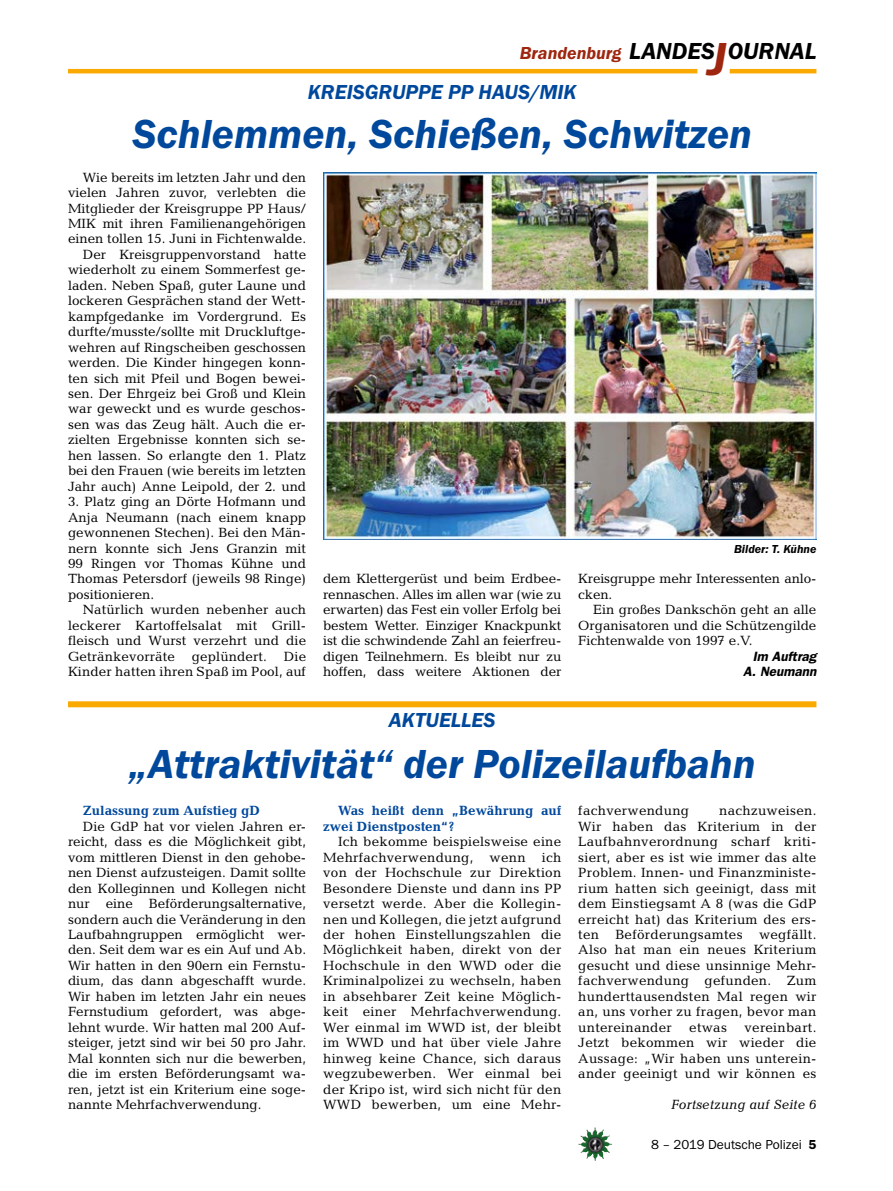
<style>
.page{position:relative;width:893px;height:1191px;background:#fff}
.page>*{position:absolute;margin:0;border:0;box-sizing:border-box;transform-origin:0 0}
._02__HEADLINE_3spalt{font:italic 600 42px "Franklin Gothic Itc T";color:#00489c}
.t1{font:italic 600 24px "Franklin Gothic Itc T";color:#000}
._01__RUBRIKENZEILE_o{font:italic 600 21px "Franklin Gothic Itc T";color:#00489c}
._01__RUBRIKENZEILE_m{font:italic 600 21px "Franklin Gothic Itc T";color:#00489c}
.t2{font:italic 600 18px "Franklin Gothic Itc T";color:#9e260f}
._09__GRUNDTEXT___Blo{font:13.5px/15.5px "Candida";color:#000;text-align:justify}
._09__GRUNDTEXT___Blo-2{font:700 13.5px/15.5px "Candida";color:#00489c}
.t3{font:13.5px "Franklin Gothic Itc T";color:#000}
._11__GRUNDTEXT___Fla{font:italic 13.5px "Candida";color:#000}
._13__UNTERSCHRIFT_Ar{font:italic 600 13.5px "Franklin Gothic";color:#000}
._09__GRUNDTEXT___Blo-3{font:13.5px "Candida";letter-spacing:.02em;color:#000}
._12__BILDUNTERSCHRIF{font:italic 600 12px "Franklin Gothic Itc T";color:#000}
.s1{font-size:48px;color:#9e260f}
.s2{font-weight:600}
</style>
<div class="page">
<img style="left:578px;top:1127px;width:17px;height:25px">
<hr style="left:730px;top:69px;width:86px;height:4px;background:#f9a900">
<hr style="left:68px;top:69px;width:629px;height:4px;background:#f9a900">
<img style="left:323px;top:172px;width:493px;height:367px">
<div style="left:68px;top:701px;width:748px;height:6px;background:#f9a900"></div>
<h3 class="t2" style="left:520px;top:42px;width:103px">Brandenburg</h3>
<h2 class="t1" style="left:629px;top:37px;width:189px">LANDES<span class="s1">J</span>OURNAL</h2>
<p class="_01__RUBRIKENZEILE_o" style="left:308px;top:80px;width:270px">KREISGRUPPE PP HAUS/MIK</p>
<p class="_02__HEADLINE_3spalt" style="left:132px;top:109px;width:621px">Schlemmen, Schießen, Schwitzen</p>
<p class="_09__GRUNDTEXT___Blo" style="left:68px;top:169px;width:240px;text-indent:15px">Wie bereits im letzten Jahr und den vielen Jahren zuvor, verlebten die Mitglieder der Kreisgruppe PP Haus/ MIK mit ihren Familienangehörigen einen tollen 15. Juni in Fichtenwalde.</p>
<p class="_09__GRUNDTEXT___Blo" style="left:68px;top:247px;width:240px;text-indent:15px">Der Kreisgruppenvorstand hatte wiederholt zu einem Sommerfest ge&shy;laden. Neben Spaß, guter Laune und lockeren Gesprächen stand der Wett&shy;kampfgedanke im Vordergrund. Es durfte/musste/sollte mit Druckluftge&shy;wehren auf Ringscheiben geschossen werden. Die Kinder hingegen konn&shy;ten sich mit Pfeil und Bogen bewei&shy;sen. Der Ehrgeiz bei Groß und Klein war geweckt und es wurde geschos&shy;sen was das Zeug hält. Auch die er&shy;zielten Ergebnisse konnten sich se&shy;hen lassen. So erlangte den 1. Platz bei den Frauen (wie bereits im letzten Jahr auch) Anne Leipold, der 2. und</p>
<p class="_09__GRUNDTEXT___Blo" style="left:68px;top:494px;width:240px">3. Platz ging an Dörte Hofmann und Anja Neumann (nach einem knapp gewonnenen Stechen). Bei den Män&shy;nern konnte sich Jens Granzin mit 99 Ringen vor Thomas Kühne und Thomas Petersdorf (jeweils 98 Ringe) positionieren.</p>
<p class="_09__GRUNDTEXT___Blo" style="left:68px;top:602px;width:240px;text-indent:15px">Natürlich wurden nebenher auch leckerer Kartoffelsalat mit Grill&shy;fleisch und Wurst verzehrt und die Getränkevorräte</p>
<p class="_09__GRUNDTEXT___Blo" style="left:192px;top:648px;width:77px">geplündert.</p>
<p class="_09__GRUNDTEXT___Blo" style="left:68px;top:648px;width:240px;text-align:right">Die<br>Kinder hatten ihren Spaß im Pool, auf</p>
<p class="_12__BILDUNTERSCHRIF" style="left:734px;top:541px;width:84px">Bilder: T. Kühne</p>
<p class="_09__GRUNDTEXT___Blo" style="left:323px;top:571px;width:240px">dem Klettergerüst und beim Erdbee&shy;rennaschen. Alles im allen war (wie zu erwarten) das Fest ein voller Erfolg bei bestem Wetter. Einziger Knackpunkt ist die schwindende Zahl an feierfreu&shy;digen Teilnehmern. Es bleibt nur zu hoffen, dass weitere Aktionen der</p>
<p class="_09__GRUNDTEXT___Blo" style="left:578px;top:571px;width:240px">Kreisgruppe mehr Interessenten anlo&shy;cken.</p>
<p class="_09__GRUNDTEXT___Blo" style="left:578px;top:602px;width:240px;text-indent:15px">Ein großes Dankschön geht an alle Organisatoren und die Schützengilde Fichtenwalde von 1997 e.V.</p>
<p class="_13__UNTERSCHRIFT_Ar" style="left:753px;top:648px;width:65px">Im Auftrag</p>
<p class="_13__UNTERSCHRIFT_Ar" style="left:743px;top:663px;width:75px">A. Neumann</p>
<p class="_01__RUBRIKENZEILE_m" style="left:389px;top:708px;width:108px">AKTUELLES</p>
<p class="_02__HEADLINE_3spalt" style="left:129px;top:739px;width:628px">„Attraktivität“ der Polizeilaufbahn</p>
<p class="_09__GRUNDTEXT___Blo-2" style="left:83px;top:803px;width:179px">Zulassung zum Aufstieg gD</p>
<p class="_09__GRUNDTEXT___Blo" style="left:68px;top:818px;width:240px;text-indent:15px">Die GdP hat vor vielen Jahren er&shy;reicht, dass es die Möglichkeit gibt, vom mittleren Dienst in den gehobe&shy;nen Dienst aufzusteigen. Damit sollte den Kolleginnen und Kollegen nicht nur eine Beförderungsalternative, sondern auch die Veränderung in den Laufbahngruppen ermöglicht wer&shy;den. Seit dem war es ein Auf und Ab.<br>Wir hatten in den 90ern ein Fernstu&shy;dium, das dann abgeschafft wurde.<br>Wir haben im letzten Jahr ein neues Fernstudium gefordert, was abge&shy;lehnt wurde. Wir hatten mal 200 Auf&shy;steiger, jetzt sind wir bei 50 pro Jahr.<br>Mal konnten sich nur die bewerben, die im ersten Beförderungsamt wa&shy;ren, jetzt ist ein Kriterium eine soge&shy;nannte Mehrfachverwendung.</p>
<p class="_09__GRUNDTEXT___Blo-2" style="left:323px;top:803px;width:240px;text-indent:15px">Was heißt denn „Bewährung auf zwei Dienstposten“?</p>
<p class="_09__GRUNDTEXT___Blo" style="left:323px;top:834px;width:240px;text-indent:15px">Ich bekomme beispielsweise eine Mehrfachverwendung, wenn ich von der Hochschule zur Direktion Besondere Dienste und dann ins PP versetzt werde. Aber die Kollegin&shy;nen und Kollegen, die jetzt aufgrund der hohen Einstellungszahlen die Möglichkeit haben, direkt von der Hochschule in den WWD oder die Kriminalpolizei zu wechseln, haben in absehbarer Zeit keine Möglich&shy;keit einer Mehrfachverwendung.<br>Wer einmal im WWD ist, der bleibt im WWD und hat über viele Jahre hinweg keine Chance, sich daraus wegzubewerben. Wer einmal bei der Kripo ist, wird sich nicht für den WWD bewerben, um eine Mehr-</p>
<p class="_09__GRUNDTEXT___Blo" style="left:578px;top:803px;width:240px;text-indent:141px">nachzuweisen.<br>Wir haben das Kriterium in der Laufbahnverordnung scharf kriti&shy;siert, aber es ist wie immer das alte Problem. Innen- und Finanzministe&shy;rium hatten sich geeinigt, dass mit dem Einstiegsamt A 8 (was die GdP erreicht hat) das Kriterium des ers&shy;ten Beförderungsamtes wegfällt.<br>Also hat man ein neues Kriterium gesucht und diese unsinnige Mehr&shy;fachverwendung gefunden. Zum hunderttausendsten Mal regen wir an, uns vorher zu fragen, bevor man untereinander</p>
<p class="_09__GRUNDTEXT___Blo-3" style="left:578px;top:803px;width:112px">fachverwendung</p>
<p class="_09__GRUNDTEXT___Blo" style="left:578px;top:1019px;width:240px;text-indent:166px">vereinbart.<br>Jetzt bekommen wir wieder die Aussage: „Wir haben uns unterein&shy;ander geeinigt und wir können es</p>
<p class="_11__GRUNDTEXT___Fla" style="left:671px;top:1096px;width:147px">Fortsetzung auf Seite 6</p>
<p class="_09__GRUNDTEXT___Blo" style="left:689px;top:1019px;width:39px">etwas</p>
<p class="t3" style="left:651px;top:1136px;width:167px">8 – 2019 Deutsche Polizei <span class="s2">5</span></p>
</div>
